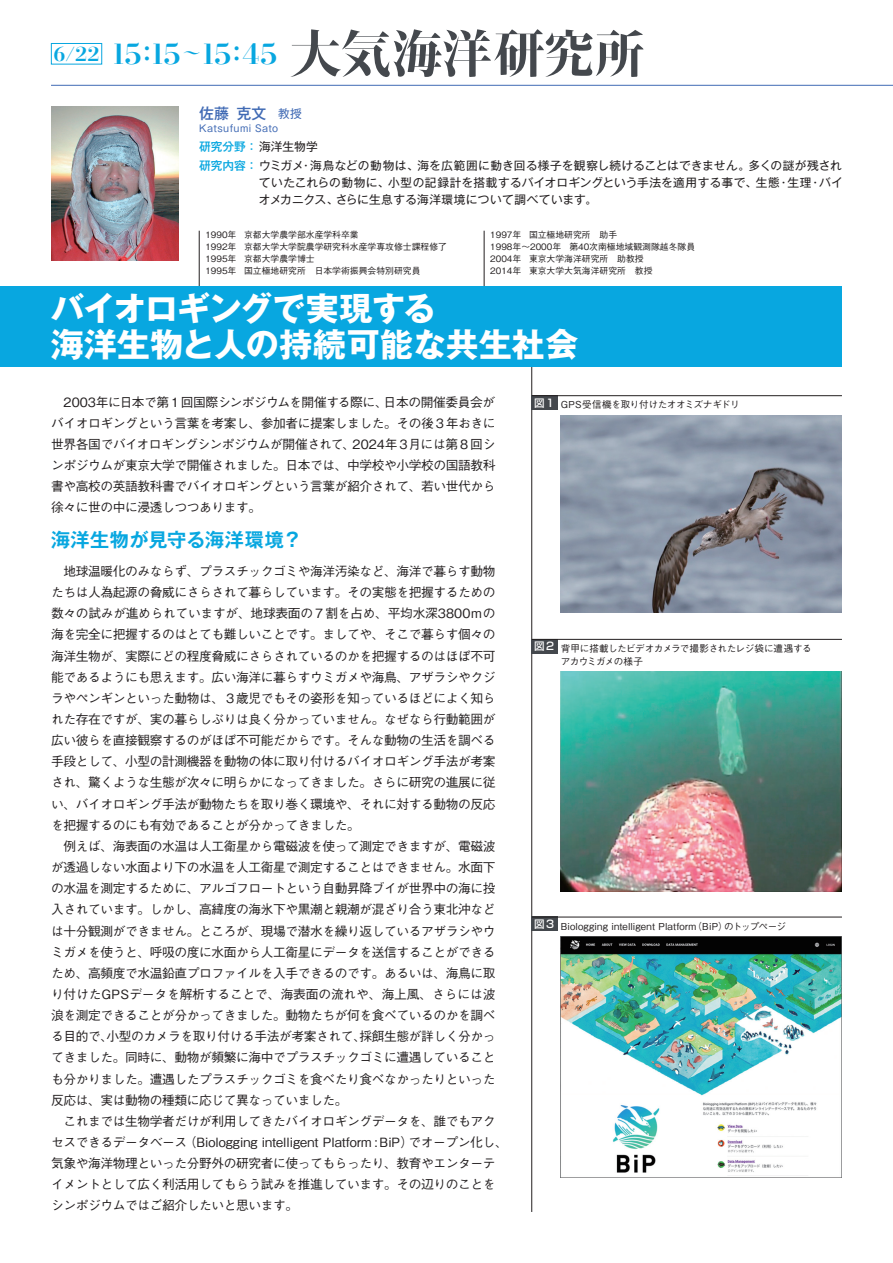
<style>
.page{position:relative;width:893px;height:1263px;background:#fff}
.page>*{position:absolute;margin:0;border:0;box-sizing:border-box;transform-origin:0 0}
.t1{font:700 33px/36.2px "Gothic MB101 Pr 6";color:#fff}
.t2{font:800 27.6px "Kocho Std";letter-spacing:-.115em;color:#08a7e0}
.t3{font:700 19.2px "Gothic MB101 Pr 6 De";letter-spacing:.025em;color:#08a7e0}
.t4{font:500 14.85px "Gothic MB101 Pr 6";color:#406ab4}
.t5{font:500 12.75px/21.1px "Gothic BBB Pr 6";letter-spacing:-.035em;color:#231f20;text-align:justify}
.t6{font:11.7px/19.2px "Gothic MB101 Pr 6";letter-spacing:.025em;color:#231f20}
.t7{font:500 10.65px "Shin Go Pr 6";color:#fff}
.t8{font:500 9.6px "Gothic BBB Pr 6";letter-spacing:-.005em;color:#231f20}
.t9{font:500 9.6px/12.8px "Gothic BBB Pr 6";letter-spacing:-.035em;color:#231f20}
.t10{font:500 9.6px "Gothic BBB Pr 6";letter-spacing:-.03em;color:#231f20}
.t11{font:9.6px "Gothic MB101 Pr 6";letter-spacing:.045em;color:#406ab4}
.t12{font:500 8.85px/11.7px "Gothic BBB Pr 6";color:#231f20}
.s1{font-size:19.2px}
.s2{font-size:51px;color:#44484d}
.s3{font-weight:400;font-size:11.7px}
.s4{font-weight:500;color:#08a7e0}
</style>
<div class="page">
<hr style="left:531px;top:347px;width:1px;height:865px;background:#231f20">
<div style="left:531px;top:395px;width:27px;height:14px;background:#44484d"></div>
<hr style="left:532px;top:395px;width:310px;height:1px;background:#231f20">
<div style="left:531px;top:639px;width:27px;height:14px;background:#44484d"></div>
<hr style="left:532px;top:639px;width:310px;height:1px;background:#231f20">
<div style="left:531px;top:917px;width:27px;height:14px;background:#44484d"></div>
<hr style="left:532px;top:917px;width:310px;height:1px;background:#231f20">
<hr style="left:199px;top:231px;width:1px;height:76px;background:#231f20">
<hr style="left:484px;top:231px;width:1px;height:76px;background:#231f20">
<div style="left:51px;top:43px;width:51px;height:21px;border:1px solid #08a7e0"></div>
<hr style="left:51px;top:85px;width:842px;height:1px;background:#406ab4">
<div style="left:0;top:286px;width:842px;height:81px;background:#08a7e0"></div>
<img style="left:51px;top:106px;width:128px;height:154px">
<img style="left:561px;top:415px;width:281px;height:198px">
<img style="left:561px;top:672px;width:281px;height:219px">
<img style="left:561px;top:936px;width:281px;height:241px">
<h2 class="t2" style="left:54px;top:31px;width:593px"><span class="s1">6/22</span> 15:15<sup>～</sup>15:45 <span class="s2">大気海洋研究所</span></h2>
<p class="t4" style="left:199px;top:101px;width:104px">佐藤 克文<span class="s3">　教授</span></p>
<p class="t11" style="left:199px;top:120px;width:81px">Katsufumi Sato</p>
<p class="t6" style="left:199px;top:136px;width:644px"><span class="s4">研究分野：</span>海洋生物学<br><span class="s4">研究内容：</span>ウミガメ・海鳥などの動物は、海を広範囲に動き回る様子を観察し続けることはできません。多くの謎が残され</p>
<p class="t6" style="left:259px;top:173px;width:586px;line-height:17px">ていたこれらの動物に、小型の記録計を搭載するバイオロギングという手法を適用する事で、生態・生理・バイオメカニクス、さらに生息する海洋環境について調べています。</p>
<p class="t12" style="left:205px;top:229px;width:243px">1990年 京都大学農学部水産学科卒業<br>1992年 京都大学大学院農学研究科水産学専攻修士課程修了<br>1995年 京都大学農学博士<br>1995年 国立極地研究所　日本学術振興会特別研究員</p>
<p class="t12" style="left:490px;top:229px;width:206px">1997年 国立極地研究所　助手<br>1998年〜2000年　第40次南極地域観測隊越冬隊員<br>2004年 東京大学海洋研究所　助教授<br>2014年 東京大学大気海洋研究所　教授</p>
<h1 class="t1" style="left:51px;top:289px;width:529px">バイオロギングで実現する<br>海洋生物と人の持続可能な共生社会</h1>
<p class="t5" style="left:51px;top:390px;width:446px">　2003年に日本で第１回国際シンポジウムを開催する際に、日本の開催委員会がバイオロギングという言葉を考案し、参加者に提案しました。その後３年おきに世界各国でバイオロギングシンポジウムが開催されて、2024年３月には第８回シンポジウムが東京大学で開催されました。日本では、中学校や小学校の国語教科書や高校の英語教科書でバイオロギングという言葉が紹介されて、若い世代から徐々に世の中に浸透しつつあります。</p>
<h3 class="t3" style="left:51px;top:524px;width:253px">海洋生物が見守る海洋環境？</h3>
<p class="t5" style="left:51px;top:560px;width:458px;text-align:left">　地球温暖化のみならず、プラスチックゴミや海洋汚染など、海洋で暮らす動物たちは人為起源の脅威にさらされて暮らしています。その実態を把握するための数々の試みが進められていますが、地球表面の７割を占め、平均水深3800ｍの海を完全に把握するのはとても難しいことです。ましてや、そこで暮らす個々の海洋生物が、実際にどの程度脅威にさらされているのかを把握するのはほぼ不可能であるようにも思えます。広い海洋に暮らすウミガメや海鳥、アザラシやクジラやペンギンといった動物は、３歳児でもその姿形を知っているほどによく知られた存在ですが、実の暮らしぶりは良く分かっていません。なぜなら行動範囲が広い彼らを直接観察するのがほぼ不可能だからです。そんな動物の生活を調べる手段として、小型の計測機器を動物の体に取り付けるバイオロギング手法が考案され、驚くような生態が次々に明らかになってきました。さらに研究の進展に従い、バイオロギング手法が動物たちを取り巻く環境や、それに対する動物の反応を把握するのにも有効であることが分かってきました。<br>　例えば、海表面の水温は人工衛星から電磁波を使って測定できますが、電磁波が透過しない水面より下の水温を人工衛星で測定することはできません。水面下の水温を測定するために、アルゴフロートという自動昇降ブイが世界中の海に投入されています。しかし、高緯度の海氷下や黒潮と親潮が混ざり合う東北沖などは十分観測ができません。ところが、現場で潜水を繰り返しているアザラシやウミガメを使うと、呼吸の度に水面から人工衛星にデータを送信することができるため、高頻度で水温鉛直プロファイルを入手できるのです。あるいは、海鳥に取り付けたGPSデータを解析することで、海表面の流れや、海上風、さらには波浪を測定できることが分かってきました。動物たちが何を食べているのかを調べる目的で、小型のカメラを取り付ける手法が考案されて、採餌生態が詳しく分かってきました。同時に、動物が頻繁に海中でプラスチックゴミに遭遇していることも分かりました。遭遇したプラスチックゴミを食べたり食べなかったりといった反応は、実は動物の種類に応じて異なっていました。<br>　これまでは生物学者だけが利用してきたバイオロギングデータを、誰でもアクセスできるデータベース（Biologging intelligent Platform :BiP）でオープン化し、気象や海洋物理といった分野外の研究者に使ってもらったり、教育やエンターテイメントとして広く利活用してもらう試みを推進しています。その辺りのことをシンポジウムではご紹介したいと思います。</p>
<p class="t10" style="left:534px;top:397px;width:207px"><sup>図１</sup> GPS受信機を取り付けたオオミズナギドリ</p>
<p class="t7" style="left:534px;top:637px;width:23px">図２</p>
<p class="t9" style="left:561px;top:641px;width:252px">背甲に搭載したビデオカメラで撮影されたレジ袋に遭遇するアカウミガメの様子</p>
<p class="t8" style="left:534px;top:918px;width:253px"><sup>図３</sup> Biologging intelligent Platform（BiP）のトップページ</p>
</div>
